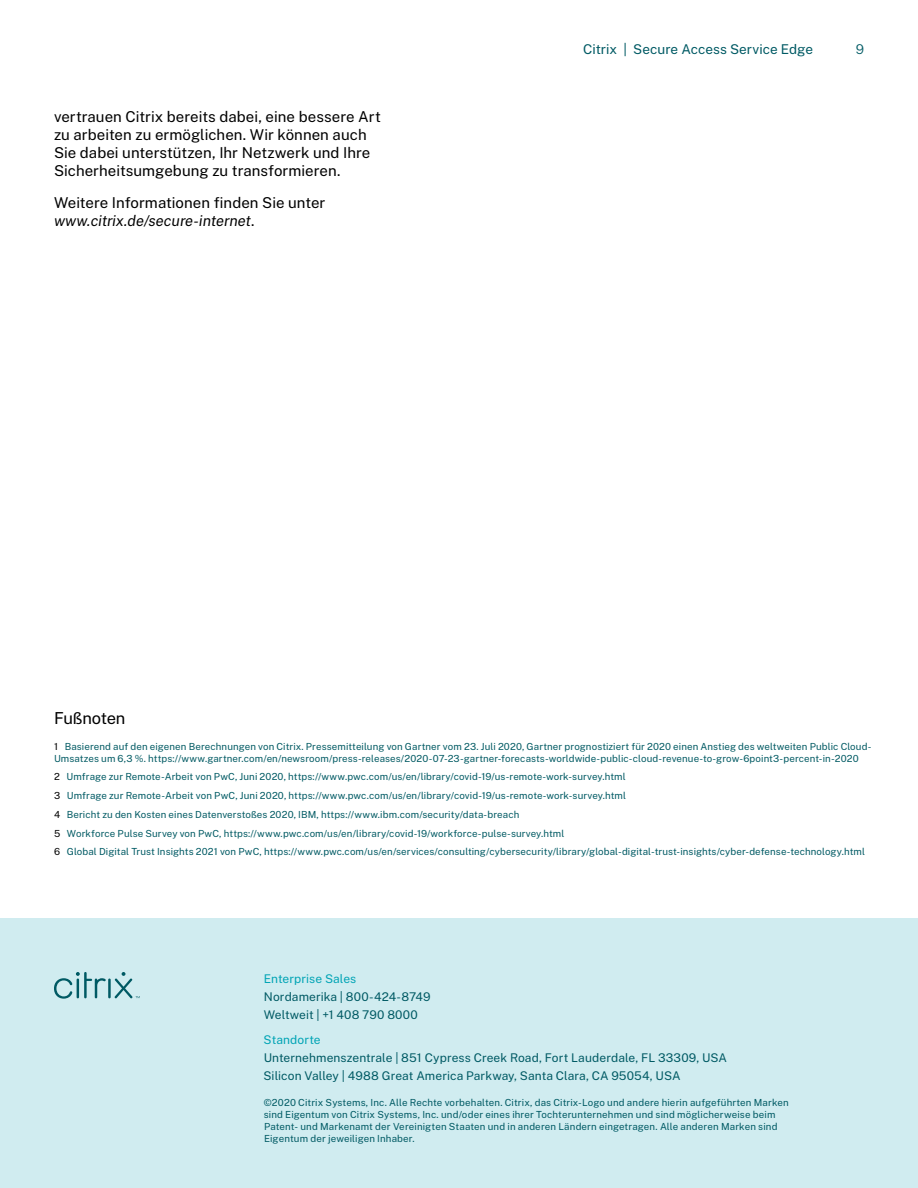
<style>
.page{position:relative;width:918px;height:1188px;background:#fff}
.page>*{position:absolute;margin:0;border:0;box-sizing:border-box;transform-origin:0 0}
.t1{font:16.5px "Public Sans";letter-spacing:-.015em;color:#000}
.t2{font:15px/18px "Public Sans";letter-spacing:.005em;color:#000}
.t3{font:13.5px "Public Sans";color:#005a64}
.t4{font:300 13.5px "Public Sans";color:#005a64}
.t5{font:12px/18px "Public Sans";letter-spacing:.01em;color:#005a64}
.t6{font:12px "Public Sans";letter-spacing:.005em;color:#00a4b5}
.t7{font:9.75px/18.8px "Public Sans";letter-spacing:.01em;color:#005a64}
.t8{font:9.75px/12px "Public Sans";letter-spacing:.01em;color:#035b64}
.s1{font-style:italic}
.s2{color:#000}
.s3{color:#035b64}
</style>
<div class="page">
<div style="left:0;top:918px;width:918px;height:270px;background:#d0ecf0"></div>
<hr style="left:108px;top:979px;width:3px;height:19px;background:#005a64">
<svg style="left:54px;top:972px;width:52px;height:27px"></svg>
<svg style="left:115px;top:972px;width:25px;height:26px"></svg>
<h2 class="t2" style="left:54px;top:107px;width:328px">vertrauen Citrix bereits dabei, eine bessere Art zu arbeiten zu ermöglichen. Wir können auch Sie dabei unterstützen, Ihr Netzwerk und Ihre Sicherheitsumgebung zu transformieren.</h2>
<h2 class="t2" style="left:54px;top:192px;width:273px">Weitere Informationen finden Sie unter <span class="s1">www.citrix.de/secure-internet</span>.</h2>
<h3 class="t3" style="left:583px;top:39px;width:231px">Citrix | Secure Access Service Edge</h3>
<h3 class="t4" style="left:856px;top:39px;width:10px">9</h3>
<h1 class="t1" style="left:54px;top:706px;width:73px">Fußnoten</h1>
<p class="t8" style="left:54px;top:739px;width:819px"><span class="s2">1</span> Basierend auf den eigenen Berechnungen von Citrix. Pressemitteilung von Gartner vom 23. Juli 2020, Gartner prognostiziert für 2020 einen Anstieg des weltweiten Public Cloud-<br>Umsatzes um 6,3 %. https://www.gartner.com/en/newsroom/press-releases/2020-07-23-gartner-forecasts-worldwide-public-cloud-revenue-to-grow-6point3-percent-in-2020</p>
<p class="t7" style="left:54px;top:767px;width:813px"><span class="s2">2</span> Umfrage zur Remote-Arbeit von PwC, Juni 2020, https://www.pwc.com/us/en/library/covid-19/us-remote-work-survey.html<br><span class="s2">3</span> Umfrage zur Remote-Arbeit von PwC, Juni 2020, https://www.pwc.com/us/en/library/covid-19/us-remote-work-survey.html<br><span class="s2">4</span> <span class="s3">Bericht zu den Kosten eines Datenverstoßes 2020, IBM, https://www.ibm.com/security/data-breach<br></span><span class="s2">5</span> <span class="s3">Workforce Pulse Survey von PwC, https://www.pwc.com/us/en/library/covid-19/workforce-pulse-survey.html<br></span><span class="s2">6</span> Global Digital Trust Insights 2021 von PwC, https://www.pwc.com/us/en/services/consulting/cybersecurity/library/global-digital-trust-insights/cyber-defense-technology.html</p>
<p class="t6" style="left:264px;top:970px;width:94px">Enterprise Sales</p>
<p class="t5" style="left:264px;top:987px;width:169px">Nordamerika | 800-424-8749<br>Weltweit | +1 408 790 8000</p>
<p class="t6" style="left:264px;top:1031px;width:59px">Standorte</p>
<p class="t5" style="left:264px;top:1048px;width:465px">Unternehmenszentrale | 851 Cypress Creek Road, Fort Lauderdale, FL 33309, USA<br>Silicon Valley | 4988 Great America Parkway, Santa Clara, CA 95054, USA</p>
<p class="t7" style="left:264px;top:1095px;width:527px;line-height:12px">©2020 Citrix Systems, Inc. Alle Rechte vorbehalten. Citrix, das Citrix-Logo und andere hierin aufgeführten Marken sind Eigentum von Citrix Systems, Inc. und/oder eines ihrer Tochterunternehmen und sind möglicherweise beim Patent- und Markenamt der Vereinigten Staaten und in anderen Ländern eingetragen. Alle anderen Marken sind Eigentum der jeweiligen Inhaber.</p>
</div>
